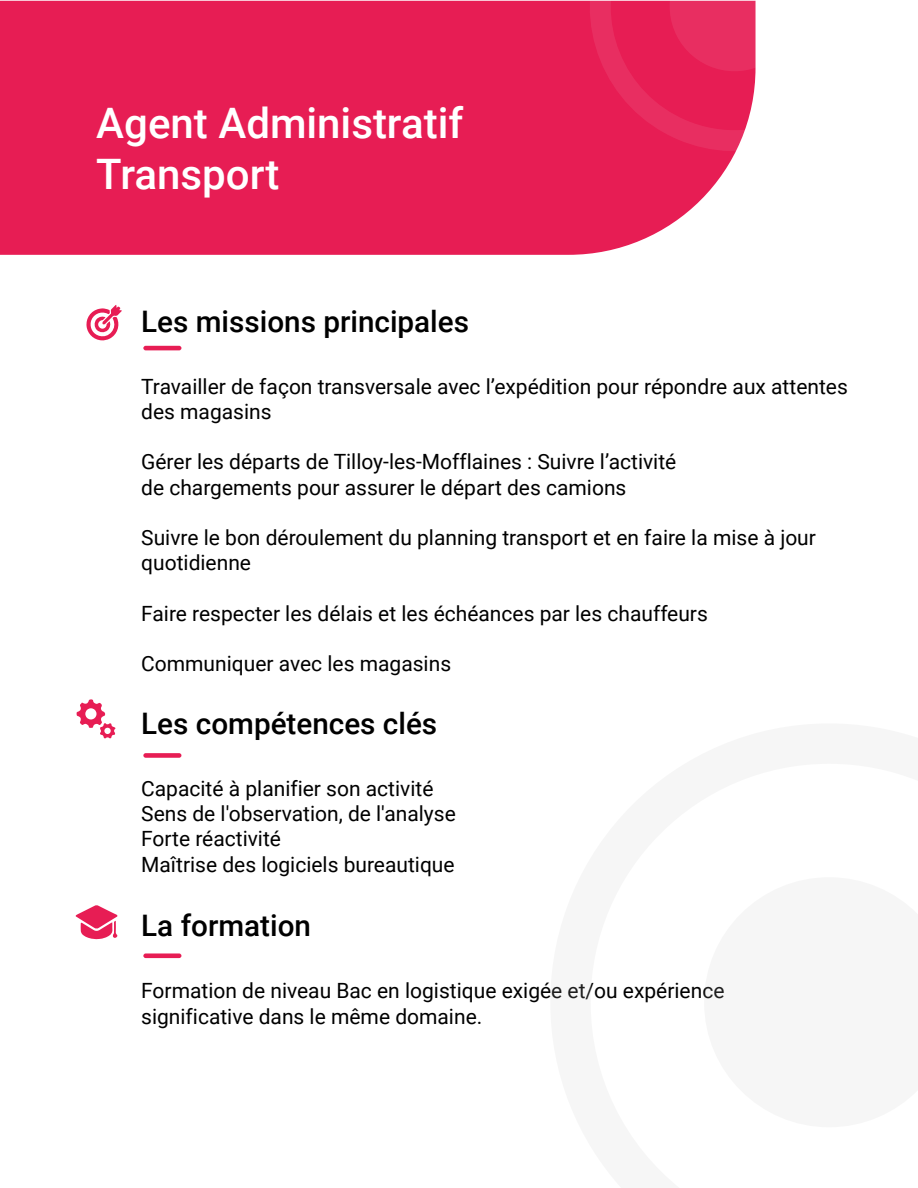
<style>
.page{position:relative;width:918px;height:1188px;background:#fff}
.page>*{position:absolute;margin:0;border:0;box-sizing:border-box;transform-origin:0 0}
.t1{font:500 42px/50.4px "Roboto";color:#fff}
.t2{font:500 29.7px "Roboto";color:#000}
.t3{font:21px/25.2px "Roboto";color:#000}
</style>
<div class="page">
<div style="left:0;top:1px;width:736px;height:254px;background:#e71d54"></div>
<hr style="left:143px;top:346px;width:38px;height:4px;background:#e71d54;border-radius:2px">
<div style="left:143px;top:753px;width:38px;height:5px;background:#e71d54;border-radius:2px"></div>
<div style="left:143px;top:953px;width:38px;height:5px;background:#e71d54;border-radius:2px"></div>
<svg style="left:590px;top:0;width:166px;height:151px;background:#e8295d"></svg>
<svg style="left:86px;top:305px;width:36px;height:36px"></svg>
<svg style="left:76px;top:699px;width:40px;height:40px"></svg>
<svg style="left:76px;top:905px;width:41px;height:34px"></svg>
<h1 class="t1" style="left:96px;top:97px;width:369px">Agent Administratif<br>Transport</h1>
<h2 class="t2" style="left:141px;top:301px;width:329px">Les missions principales</h2>
<p class="t3" style="left:141px;top:373px;width:708px">Travailler de façon transversale avec l’expédition pour répondre aux attentes des magasins</p>
<p class="t3" style="left:141px;top:449px;width:537px">Gérer les départs de Tilloy-les-Mofflaines : Suivre l’activité de chargements pour assurer le départ des camions</p>
<p class="t3" style="left:141px;top:524px;width:676px">Suivre le bon déroulement du planning transport et en faire la mise à jour quotidienne</p>
<p class="t3" style="left:141px;top:600px;width:568px">Faire respecter les délais et les échéances par les chauffeurs</p>
<p class="t3" style="left:141px;top:650px;width:311px">Communiquer avec les magasins</p>
<h2 class="t2" style="left:141px;top:703px;width:298px">Les compétences clés</h2>
<p class="t3" style="left:141px;top:775px;width:316px">Capacité à planifier son activité<br>Sens de l'observation, de l'analyse<br>Forte réactivité<br>Maîtrise des logiciels bureautique</p>
<h2 class="t2" style="left:141px;top:904px;width:171px">La formation</h2>
<p class="t3" style="left:141px;top:978px;width:585px">Formation de niveau Bac en logistique exigée et/ou expérience significative dans le même domaine.</p>
</div>
